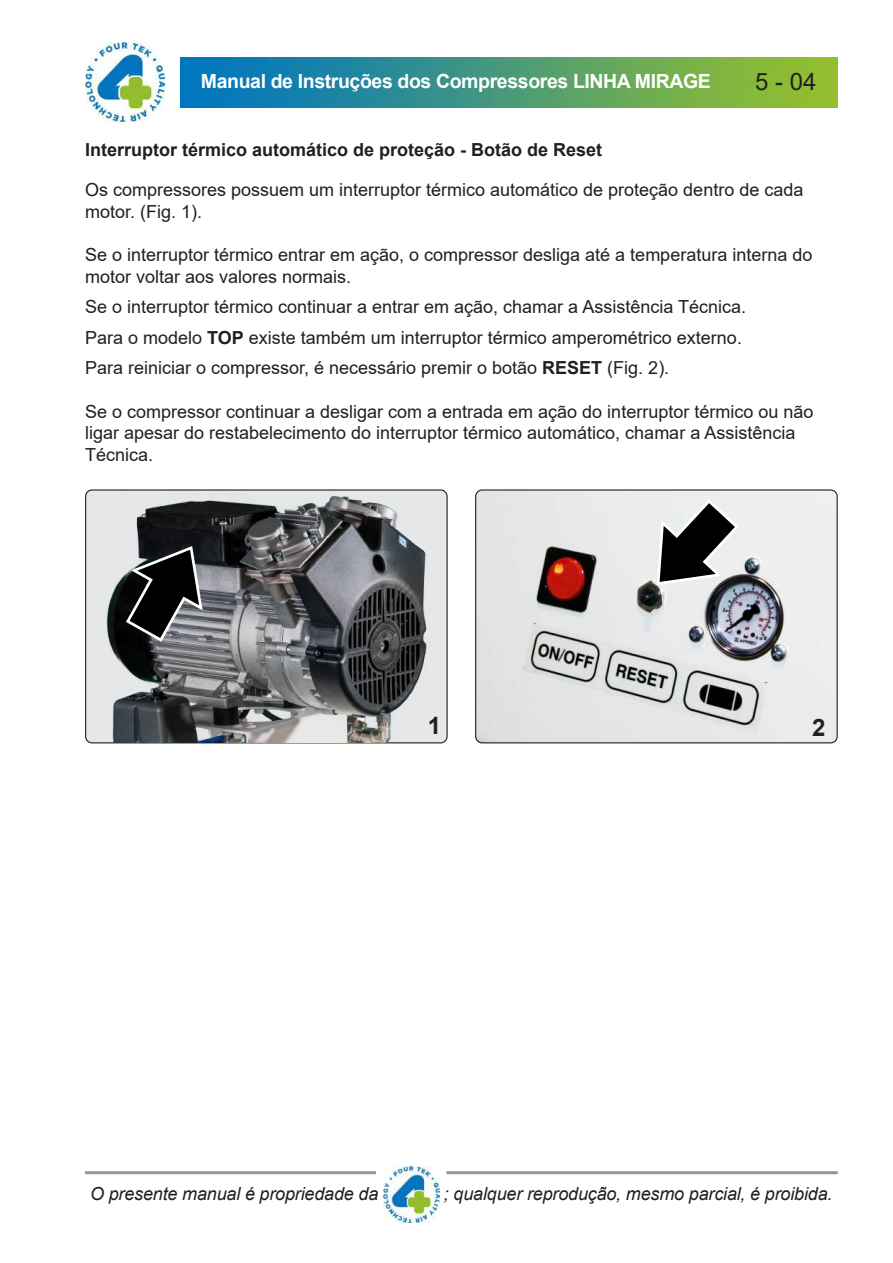
<style>
.page{position:relative;width:893px;height:1263px;background:#fff}
.page>*{position:absolute;margin:0;border:0;box-sizing:border-box;transform-origin:0 0}
.t1{font:24px "Arial";color:#231f20}
.t2{font:700 24px "Arial";color:#231f20}
.t3{font:700 19.5px "Arial";letter-spacing:-.02em;color:#fff}
.t4{font:18px/21.6px "Arial";color:#231f20}
.t5{font:italic 18px "Arial";letter-spacing:-.01em;color:#231f20}
.t6{font:700 18px "Arial";color:#231f20}
.s1{font-weight:700}
</style>
<div class="page">
<img style="left:180px;top:57px;width:658px;height:50px">
<hr style="left:85px;top:1171px;width:291px;height:3px;background:#939598">
<hr style="left:446px;top:1171px;width:392px;height:3px;background:#939598">
<img style="left:383px;top:1166px;width:56px;height:56px">
<img style="left:85px;top:43px;width:79px;height:79px">
<div style="left:86px;top:490px;width:361px;height:253px;background:#e6e7e9;border-radius:6px"></div>
<div style="left:85px;top:489px;width:363px;height:254px;border:1px solid #231f20;border-radius:6px"></div>
<img style="left:88px;top:496px;width:351px;height:246px">
<svg style="left:124px;top:544px;width:80px;height:99px;background:#424345"></svg>
<img style="left:477px;top:491px;width:359px;height:252px">
<div style="left:475px;top:489px;width:363px;height:254px;border:1px solid #231f20;border-radius:6px"></div>
<svg style="left:655px;top:497px;width:86px;height:90px;background:#868686"></svg>
<p class="t3" style="left:201px;top:68px;width:512px">Manual de Instruções dos Compressores LINHA MIRAGE</p>
<p class="t6" style="left:85px;top:137px;width:519px">Interruptor térmico automático de proteção - Botão de Reset</p>
<h1 class="t1" style="left:755px;top:65px;width:63px">5 - 04</h1>
<p class="t4" style="left:85px;top:179px;width:720px">Os compressores possuem um interruptor térmico automático de proteção dentro de cada motor. (Fig. 1).</p>
<p class="t4" style="left:85px;top:244px;width:729px">Se o interruptor térmico entrar em ação, o compressor desliga até a temperatura interna do motor voltar aos valores normais.</p>
<p class="t4" style="left:85px;top:292px;width:662px;line-height:30.6px">Se o interruptor térmico continuar a entrar em ação, chamar a Assistência Técnica.<br>Para o modelo <span class="s1">TOP</span> existe também um interruptor térmico amperométrico externo.<br>Para reiniciar o compressor, é necessário premir o botão <span class="s1">RESET</span> (Fig. 2).</p>
<p class="t4" style="left:85px;top:400px;width:730px">Se o compressor continuar a desligar com a entrada em ação do interruptor térmico ou não ligar apesar do restabelecimento do interruptor térmico automático, chamar a Assistência<br>Técnica.</p>
<h1 class="t2" style="left:428px;top:708px;width:15px">1</h1>
<h1 class="t2" style="left:812px;top:710px;width:15px">2</h1>
<p class="t5" style="left:90px;top:1182px;width:290px">O presente manual é propriedade da</p>
<p class="t5" style="left:444px;top:1182px;width:390px">; qualquer reprodução, mesmo parcial, é proibida.</p>
</div>
